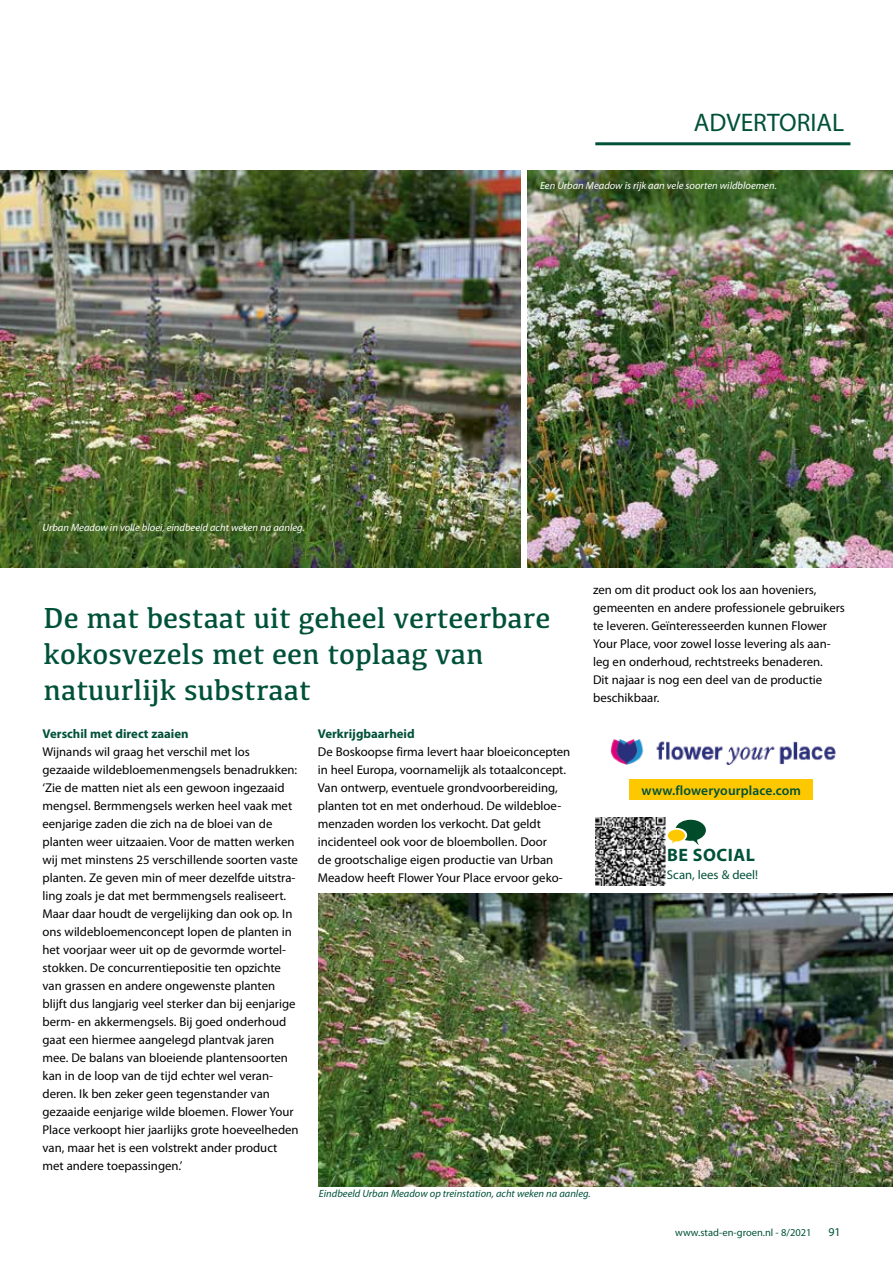
<style>
.page{position:relative;width:893px;height:1263px;background:#fff}
.page>*{position:absolute;margin:0;border:0;box-sizing:border-box;transform-origin:0 0}
.t1{font:30px/36px "Kefa";color:#005139}
.t2{font:25.5px "Myriad Pro";color:#005139}
.t3{font:700 18px "Myriad Pro";letter-spacing:.03em;color:#005139}
.t4{font:600 13.5px "Myriad Pro";letter-spacing:.01em;color:#005139}
.t5{font:12.75px/18px "Myriad Pro";color:#000}
.t6{font:700 12.75px "Myriad Pro";color:#005139}
.t7{font:12.75px "Myriad Pro";color:#005139}
.t8{font:12px "Myriad Pro";color:#005139}
.t9{font:italic 10.5px "Myriad Pro";color:#fff}
.t10{font:italic 10.5px "Myriad Pro";color:#005139}
.t11{font:10.5px "Myriad Pro";color:#005139}
</style>
<div class="page">
<hr style="left:595px;top:142px;width:255px;height:3px;background:#005139">
<img style="left:527px;top:170px;width:366px;height:397px">
<img style="left:0;top:170px;width:520px;height:397px">
<img style="left:319px;top:893px;width:574px;height:293px">
<img style="left:595px;top:817px;width:71px;height:68px">
<svg style="left:668px;top:820px;width:38px;height:25px"></svg>
<img style="left:610px;top:739px;width:226px;height:25px">
<div style="left:629px;top:780px;width:184px;height:20px;background:#fec800"></div>
<h2 class="t2" style="left:694px;top:107px;width:152px">ADVERTORIAL</h2>
<p class="t9" style="left:43px;top:521px;width:264px">Urban Meadow in volle bloei, eindbeeld acht weken na aanleg.</p>
<p class="t9" style="left:540px;top:179px;width:238px">Een Urban Meadow is rijk aan vele soorten wildbloemen.</p>
<h1 class="t1" style="left:44px;top:599px;width:508px">De mat bestaat uit geheel verteerbare kokosvezels met een toplaag van natuurlijk substraat</h1>
<p class="t6" style="left:43px;top:725px;width:148px">Verschil met direct zaaien</p>
<p class="t5" style="left:43px;top:743px;width:258px">Wijnands wil graag het verschil met los gezaaide wildebloemenmengsels benadrukken: ‘Zie de matten niet als een gewoon ingezaaid mengsel. Bermmengsels werken heel vaak met eenjarige zaden die zich na de bloei van de planten weer uitzaaien. Voor de matten werken wij met minstens 25 verschillende soorten vaste planten. Ze geven min of meer dezelfde uitstra&shy;ling zoals je dat met bermmengsels realiseert.<br>Maar daar houdt de vergelijking dan ook op. In ons wildebloemenconcept lopen de planten in het voorjaar weer uit op de gevormde wortel&shy;stokken. De concurrentiepositie ten opzichte van grassen en andere ongewenste planten blijft dus langjarig veel sterker dan bij eenjarige berm- en akkermengsels. Bij goed onderhoud gaat een hiermee aangelegd plantvak jaren mee. De balans van bloeiende plantensoorten kan in de loop van de tijd echter wel veran&shy;deren. Ik ben zeker geen tegenstander van gezaaide eenjarige wilde bloemen. Flower Your Place verkoopt hier jaarlijks grote hoeveelheden van, maar het is een volstrekt ander product met andere toepassingen.’</p>
<p class="t6" style="left:318px;top:725px;width:98px">Verkrijgbaarheid</p>
<p class="t5" style="left:318px;top:743px;width:254px">De Boskoopse firma levert haar bloeiconcepten in heel Europa, voornamelijk als totaalconcept.<br>Van ontwerp, eventuele grondvoorbereiding, planten tot en met onderhoud. De wildebloe&shy;menzaden worden los verkocht. Dat geldt incidenteel ook voor de bloembollen. Door<br>de grootschalige eigen productie van Urban Meadow heeft Flower Your Place ervoor geko-</p>
<p class="t5" style="left:593px;top:581px;width:253px">zen om dit product ook los aan hoveniers, gemeenten en andere professionele gebruikers te leveren. Geïnteresseerden kunnen Flower Your Place, voor zowel losse levering als aan&shy;leg en onderhoud, rechtstreeks benaderen.<br>Dit najaar is nog een deel van de productie beschikbaar.</p>
<p class="t4" style="left:642px;top:782px;width:161px">www.floweryourplace.com</p>
<h3 class="t3" style="left:667px;top:844px;width:89px">BE SOCIAL</h3>
<p class="t7" style="left:667px;top:867px;width:93px">Scan, lees &amp; deel!</p>
<p class="t10" style="left:319px;top:1187px;width:273px">Eindbeeld Urban Meadow op treinstation, acht weken na aanleg.</p>
<p class="t11" style="left:675px;top:1226px;width:138px">www.stad-en-groen.nl - 8/2021</p>
<p class="t8" style="left:828px;top:1224px;width:14px">91</p>
</div>
